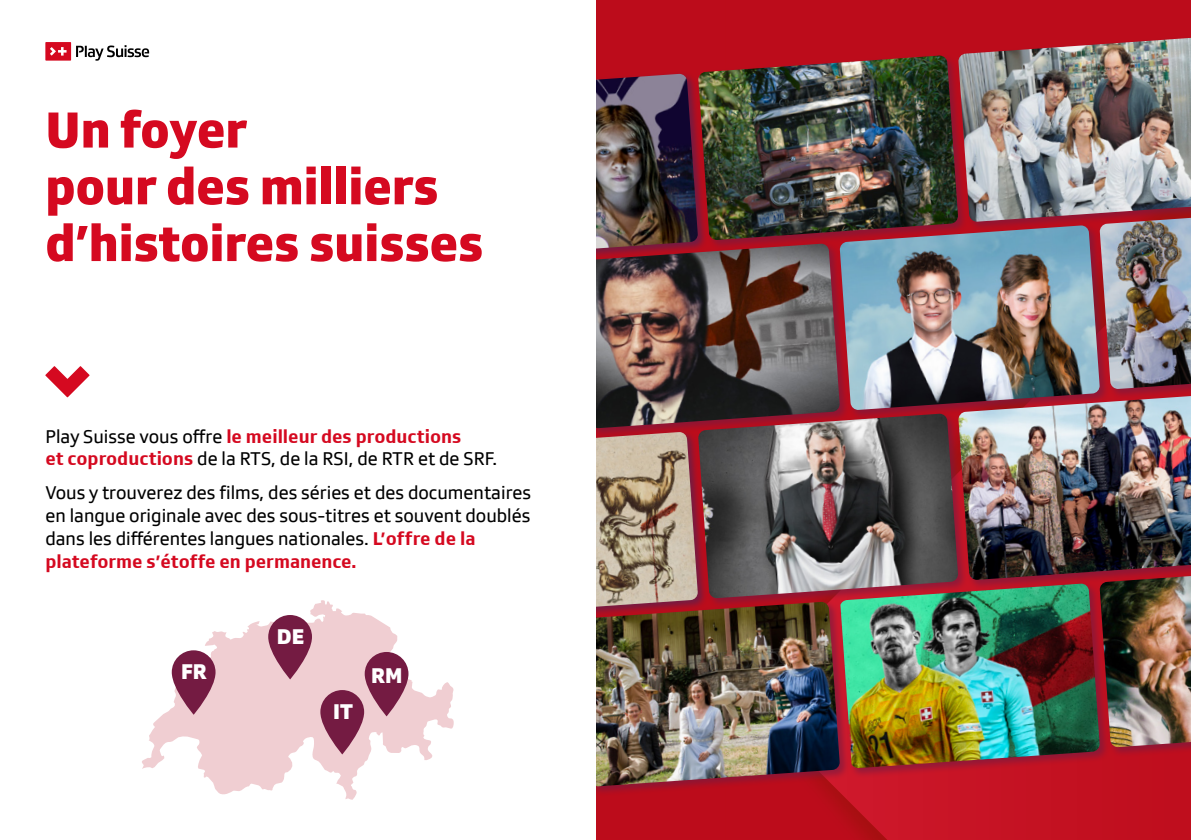
<style>
.page{position:relative;width:1191px;height:840px;background:#fff}
.page>*{position:absolute;margin:0;border:0;box-sizing:border-box;transform-origin:0 0}
.t1{font:800 52px/56.6px "SRGSSR Type Text";color:#d50920}
.t2{font:800 21.8px "SRGSSR Type Text";color:#fff}
.t3{font:19px/22.6px "SRGSSR Type Text";color:#000}
.s1{font-weight:700;color:#d50920}
</style>
<div class="page">
<div style="left:595px;top:0;width:596px;height:839px;background:#bc0c1b"></div>
<svg style="left:830px;top:778px;width:159px;height:61px"></svg>
<img style="left:1109px;top:232px;width:82px;height:157px">
<img style="left:706px;top:56px;width:250px;height:184px">
<div style="left:837px;top:223px;width:272px;height:197px;background:#741b42;opacity:.65"></div>
<img style="left:839px;top:225px;width:260px;height:185px">
<div style="left:956px;top:35px;width:235px;height:197px;background:#741b42;opacity:.65"></div>
<img style="left:958px;top:38px;width:233px;height:184px">
<svg style="left:595px;top:72px;width:113px;height:169px"></svg>
<img style="left:595px;top:74px;width:103px;height:167px">
<div style="left:579px;top:241px;width:271px;height:197px;background:#741b42;opacity:.65"></div>
<img style="left:595px;top:243px;width:245px;height:185px">
<div style="left:1097px;top:563px;width:94px;height:194px;background:#741b42;opacity:.65"></div>
<img style="left:1109px;top:590px;width:82px;height:157px">
<img style="left:698px;top:413px;width:258px;height:185px">
<div style="left:838px;top:581px;width:271px;height:197px;background:#741b42;opacity:.65"></div>
<img style="left:840px;top:583px;width:259px;height:184px">
<div style="left:956px;top:393px;width:235px;height:197px;background:#741b42;opacity:.65"></div>
<img style="left:958px;top:396px;width:233px;height:183px">
<svg style="left:595px;top:429px;width:113px;height:170px"></svg>
<img style="left:595px;top:432px;width:103px;height:167px">
<div style="left:577px;top:599px;width:273px;height:197px;background:#741b42;opacity:.65"></div>
<img style="left:595px;top:601px;width:245px;height:185px">
<div style="left:0;top:0;width:595px;height:839px;background:#fff"></div>
<div style="left:45px;top:42px;width:26px;height:19px;background:#d50920"></div>
<svg style="left:76px;top:45px;width:73px;height:16px"></svg>
<svg style="left:50px;top:47px;width:17px;height:9px"></svg>
<svg style="left:45px;top:366px;width:45px;height:31px"></svg>
<svg style="left:142px;top:600px;width:312px;height:199px"></svg>
<svg style="left:172px;top:650px;width:43px;height:64px;fill:#741b42"></svg>
<svg style="left:268px;top:614px;width:44px;height:65px;fill:#741b42"></svg>
<svg style="left:320px;top:689px;width:44px;height:65px;fill:#741b42"></svg>
<svg style="left:365px;top:651px;width:43px;height:65px;fill:#741b42"></svg>
<h1 class="t1" style="left:45px;top:100px;width:439px">Un foyer<br>pour des milliers d’histoires suisses</h1>
<p class="t3" style="left:45px;top:424px;width:453px">Play Suisse vous offre <span class="s1">le meilleur des productions<br>et coproductions</span> de la RTS, de la RSI, de RTR et de SRF.</p>
<p class="t3" style="left:45px;top:481px;width:487px">Vous y trouverez des films, des séries et des documentaires en langue originale avec des sous-titres et souvent doublés dans les différentes langues nationales. <span class="s1">L’offre de la plateforme s’étoffe en permanence.</span></p>
<p class="t2" style="left:181px;top:657px;width:27px">FR</p>
<p class="t2" style="left:277px;top:622px;width:29px">DE</p>
<p class="t2" style="left:333px;top:697px;width:22px">IT</p>
<p class="t2" style="left:371px;top:661px;width:33px">RM</p>
</div>
